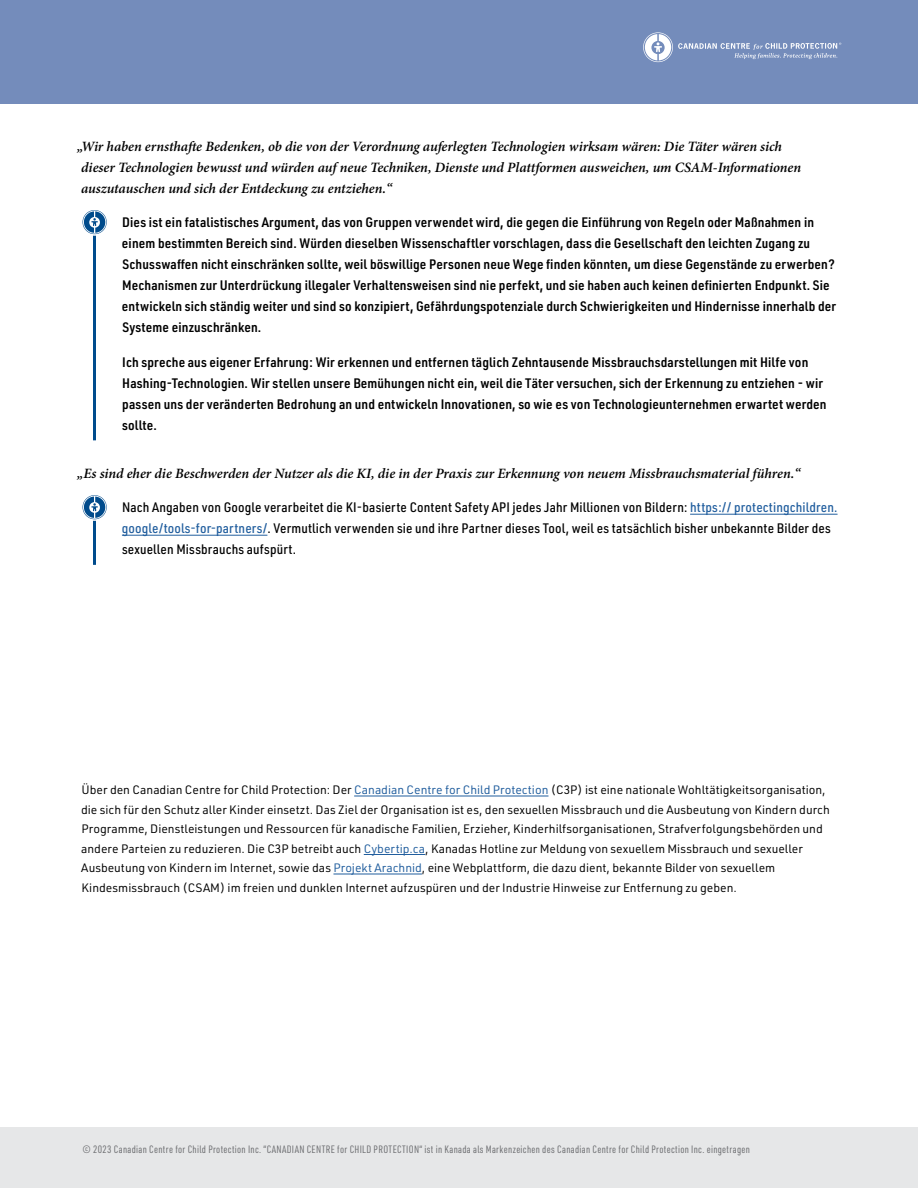
<style>
.page{position:relative;width:918px;height:1188px;background:#fff}
.page>*{position:absolute;margin:0;border:0;box-sizing:border-box;transform-origin:0 0}
.t1{font:italic 600 14.25px/21px "Minion Pro";letter-spacing:-.005em;color:#000}
.t2{font:600 13.5px/21px "URWDIN Semi Cond";letter-spacing:.01em;color:#000}
.t3{font:500 13.5px/21px "URWDIN Semi Cond";letter-spacing:.01em;color:#000}
.t4{font:12px/19.5px "URWDIN";color:#000}
.t5{font:10.5px "URWDIN Cond";letter-spacing:.03em;color:#6d6e71}
.s1{color:#215e9e}
</style>
<div class="page">
<div style="left:0;top:1128px;width:918px;height:60px;background:#e6e7e8"></div>
<div style="left:0;top:0;width:918px;height:104px;background:#748cbb"></div>
<hr style="left:93px;top:211px;width:3px;height:229px;background:#004b8c">
<hr style="left:93px;top:496px;width:3px;height:69px;background:#004b8c">
<hr style="left:690px;top:514px;width:148px;height:1px;background:#215e9e">
<hr style="left:122px;top:535px;width:145px;height:1px;background:#215e9e">
<hr style="left:354px;top:796px;width:194px;height:1px;background:#215e9e">
<hr style="left:364px;top:854px;width:61px;height:1px;background:#215e9e">
<hr style="left:333px;top:874px;width:89px;height:1px;background:#215e9e">
<svg style="left:81px;top:209px;width:27px;height:27px"></svg>
<svg style="left:83px;top:210px;width:24px;height:24px"></svg>
<svg style="left:81px;top:494px;width:27px;height:27px"></svg>
<svg style="left:83px;top:495px;width:24px;height:24px"></svg>
<svg style="left:643px;top:32px;width:198px;height:31px"></svg>
<p class="t1" style="left:77px;top:136px;width:726px">„Wir haben ernsthafte Bedenken, ob die von der Verordnung auferlegten Technologien wirksam wären: Die Täter wären sich dieser Technologien bewusst und würden auf neue Techniken, Dienste und Plattformen ausweichen, um CSAM-Informationen auszutauschen und sich der Entdeckung zu entziehen.“</p>
<p class="t2" style="left:122px;top:211px;width:716px">Dies ist ein fatalistisches Argument, das von Gruppen verwendet wird, die gegen die Einführung von Regeln oder Maßnahmen in einem bestimmten Bereich sind. Würden dieselben Wissenschaftler vorschlagen, dass die Gesellschaft den leichten Zugang zu Schusswaffen nicht einschränken sollte, weil böswillige Personen neue Wege finden könnten, um diese Gegenstände zu erwerben?<br>Mechanismen zur Unterdrückung illegaler Verhaltensweisen sind nie perfekt, und sie haben auch keinen definierten Endpunkt. Sie entwickeln sich ständig weiter und sind so konzipiert, Gefährdungspotenziale durch Schwierigkeiten und Hindernisse innerhalb der Systeme einzuschränken.</p>
<p class="t2" style="left:122px;top:351px;width:706px">Ich spreche aus eigener Erfahrung: Wir erkennen und entfernen täglich Zehntausende Missbrauchsdarstellungen mit Hilfe von Hashing-Technologien. Wir stellen unsere Bemühungen nicht ein, weil die Täter versuchen, sich der Erkennung zu entziehen - wir passen uns der veränderten Bedrohung an und entwickeln Innovationen, so wie es von Technologieunternehmen erwartet werden sollte.</p>
<p class="t1" style="left:77px;top:463px;width:725px">„Es sind eher die Beschwerden der Nutzer als die KI, die in der Praxis zur Erkennung von neuem Missbrauchsmaterial führen.“</p>
<p class="t3" style="left:122px;top:497px;width:717px">Nach Angaben von Google verarbeitet die KI-basierte Content Safety API jedes Jahr Millionen von Bildern: <span class="s1">https:// protectingchildren. google/tools-for-partners/</span>. Vermutlich verwenden sie und ihre Partner dieses Tool, weil es tatsächlich bisher unbekannte Bilder des sexuellen Missbrauchs aufspürt.</p>
<p class="t4" style="left:81px;top:780px;width:750px">Über den Canadian Centre for Child Protection: Der <span class="s1">Canadian Centre for Child Protection</span> (C3P) ist eine nationale Wohltätigkeitsorganisation, die sich für den Schutz aller Kinder einsetzt. Das Ziel der Organisation ist es, den sexuellen Missbrauch und die Ausbeutung von Kindern durch Programme, Dienstleistungen und Ressourcen für kanadische Familien, Erzieher, Kinderhilfsorganisationen, Strafverfolgungsbehörden und andere Parteien zu reduzieren. Die C3P betreibt auch <span class="s1">Cybertip.ca</span>, Kanadas Hotline zur Meldung von sexuellem Missbrauch und sexueller Ausbeutung von Kindern im Internet, sowie das <span class="s1">Projekt Arachnid</span>, eine Webplattform, die dazu dient, bekannte Bilder von sexuellem Kindesmissbrauch (CSAM) im freien und dunklen Internet aufzuspüren und der Industrie Hinweise zur Entfernung zu geben.</p>
<p class="t5" style="left:83px;top:1142px;width:668px">© 2023 Canadian Centre for Child Protection Inc. “CANADIAN CENTRE for CHILD PROTECTION“ ist in Kanada als Markenzeichen des Canadian Centre for Child Protection Inc. eingetragen</p>
</div>
